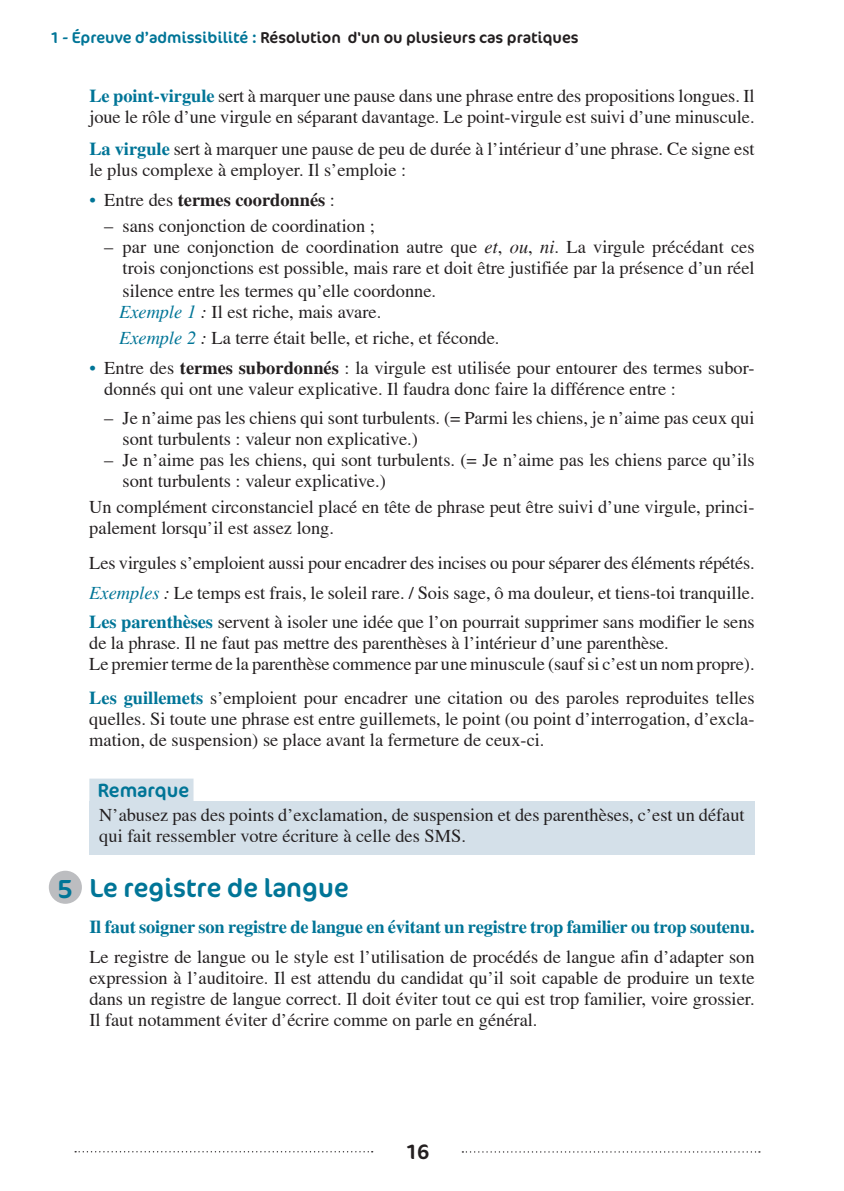
<style>
.page{position:relative;width:844px;height:1191px;background:#fff}
.page>*{position:absolute;margin:0;border:0;box-sizing:border-box;transform-origin:0 0}
.t1{font:26.25px "Cocon OT";color:#007597}
.t2{font:21px "Cocon OT";color:#231f20}
.t3{font:19.25px "Cocon OT";color:#007597}
.t4{font:18.38px/21px "Times";color:#231f20}
.t5{font:700 18.38px "Times";letter-spacing:-.01em;color:#007597}
.t6{font:700 18.38px "Times";color:#231f20}
.t7{font:15.75px "Cocon OT";color:#231f20}
.s1{color:#007597}
.s2{font-weight:700;color:#007597}
.s3{font-weight:400;color:#007597}
.s4{font-weight:400}
.s5{font-style:italic}
.s6{font-style:italic;color:#007597}
.s7{font-weight:700}
</style>
<div class="page">
<svg style="left:462px;top:1151px;width:297px;height:1px"></svg>
<svg style="left:75px;top:1151px;width:297px;height:1px"></svg>
<div style="left:89px;top:801px;width:665px;height:53px;background:#d4e0e9"></div>
<div style="left:89px;top:778px;width:104px;height:23px;background:#d4e0e9"></div>
<div style="left:49px;top:870px;width:33px;height:33px;background:#bcbdc0;border-radius:50%"></div>
<p class="t7" style="left:50px;top:28px;width:530px"><span class="s1">1 - Épreuve d’admissibilité :</span> Résolution d'un ou plusieurs cas pratiques</p>
<h1 class="t1" style="left:57px;top:873px;width:17px">5</h1>
<p class="t4" style="left:89px;top:85px;width:666px"><span class="s2">Le point-virgule</span> sert à marquer une pause dans une phrase entre des propositions longues. Il joue le rôle d’une virgule en séparant davantage. Le point-virgule est suivi d’une minuscule.</p>
<p class="t4" style="left:89px;top:138px;width:666px"><span class="s2">La virgule</span> sert à marquer une pause de peu de durée à l’intérieur d’une phrase. Ce signe est le plus complexe à employer. Il s’emploie :</p>
<p class="t6" style="left:89px;top:189px;width:247px"><span class="s3">•</span> <span class="s4">Entre des</span> termes coordonnés <span class="s4">:</span></p>
<p class="t4" style="left:104px;top:215px;width:272px">– sans conjonction de coordination ;</p>
<p class="t4" style="left:104px;top:236px;width:651px;text-align:right">– par une conjonction de coordination autre que <span class="s5">et</span>, <span class="s5">ou</span>, <span class="s5">ni</span>. La virgule précédant ces trois conjonctions est possible, mais rare et doit être justifiée par la présence d’un réel</p>
<p class="t4" style="left:119px;top:280px;width:318px">silence entre les termes qu’elle coordonne.<br><span class="s6">Exemple 1</span> <span class="s5">:</span> Il est riche, mais avare.</p>
<p class="t4" style="left:119px;top:327px;width:382px"><span class="s6">Exemple 2</span> <span class="s5">:</span> La terre était belle, et riche, et féconde.</p>
<p class="t4" style="left:104px;top:357px;width:651px;text-indent:-15px"><span class="s1">•</span> Entre des <span class="s7">termes subordonnés</span> : la virgule est utilisée pour entourer des termes subor&shy;donnés qui ont une valeur explicative. Il faudra donc faire la différence entre :</p>
<p class="t4" style="left:123px;top:407px;width:633px;text-indent:-18px">– Je n’aime pas les chiens qui sont turbulents. (= Parmi les chiens, je n’aime pas ceux qui sont turbulents : valeur non explicative.)</p>
<p class="t4" style="left:123px;top:449px;width:633px;text-indent:-18px">– Je n’aime pas les chiens, qui sont turbulents. (= Je n’aime pas les chiens parce qu’ils sont turbulents : valeur explicative.)</p>
<p class="t4" style="left:89px;top:496px;width:666px">Un complément circonstanciel placé en tête de phrase peut être suivi d’une virgule, princi&shy;palement lorsqu’il est assez long.</p>
<p class="t4" style="left:89px;top:548px;width:666px;line-height:29.8px;text-align:justify">Les virgules s’emploient aussi pour encadrer des incises ou pour séparer des éléments répétés.<br><span class="s6">Exemples</span> <span class="s5">:</span> Le temps est frais, le soleil rare. / Sois sage, ô ma douleur, et tiens-toi tranquille.<br><span class="s2">Les parenthèses</span> servent à isoler une idée que l’on pourrait supprimer sans modifier le sens</p>
<p class="t4" style="left:89px;top:632px;width:666px">de la phrase. Il ne faut pas mettre des parenthèses à l’intérieur d’une parenthèse.<br>Le premier terme de la parenthèse commence par une minuscule (sauf si c’est un nom propre).</p>
<p class="t4" style="left:89px;top:687px;width:666px;text-align:justify"><span class="s2">Les guillemets</span> s’emploient pour encadrer une citation ou des paroles reproduites telles quelles. Si toute une phrase est entre guillemets, le point (ou point d’interrogation, d’excla&shy;mation, de suspension) se place avant la fermeture de ceux-ci.</p>
<p class="t3" style="left:98px;top:779px;width:93px">Remarque</p>
<p class="t4" style="left:99px;top:804px;width:646px">N’abusez pas des points d’exclamation, de suspension et des parenthèses, c’est un défaut qui fait ressembler votre écriture à celle des SMS.</p>
<h1 class="t1" style="left:89px;top:873px;width:261px">Le registre de langue</h1>
<p class="t5" style="left:89px;top:916px;width:666px">Il faut soigner son registre de langue en évitant un registre trop familier ou trop soutenu.</p>
<p class="t4" style="left:89px;top:946px;width:666px;text-align:justify">Le registre de langue ou le style est l’utilisation de procédés de langue afin d’adapter son expression à l’auditoire. Il est attendu du candidat qu’il soit capable de produire un texte dans un registre de langue correct. Il doit éviter tout ce qui est trop familier, voire grossier.<br>Il faut notamment éviter d’écrire comme on parle en général.</p>
<p class="t2" style="left:404px;top:1139px;width:26px">16</p>
</div>
